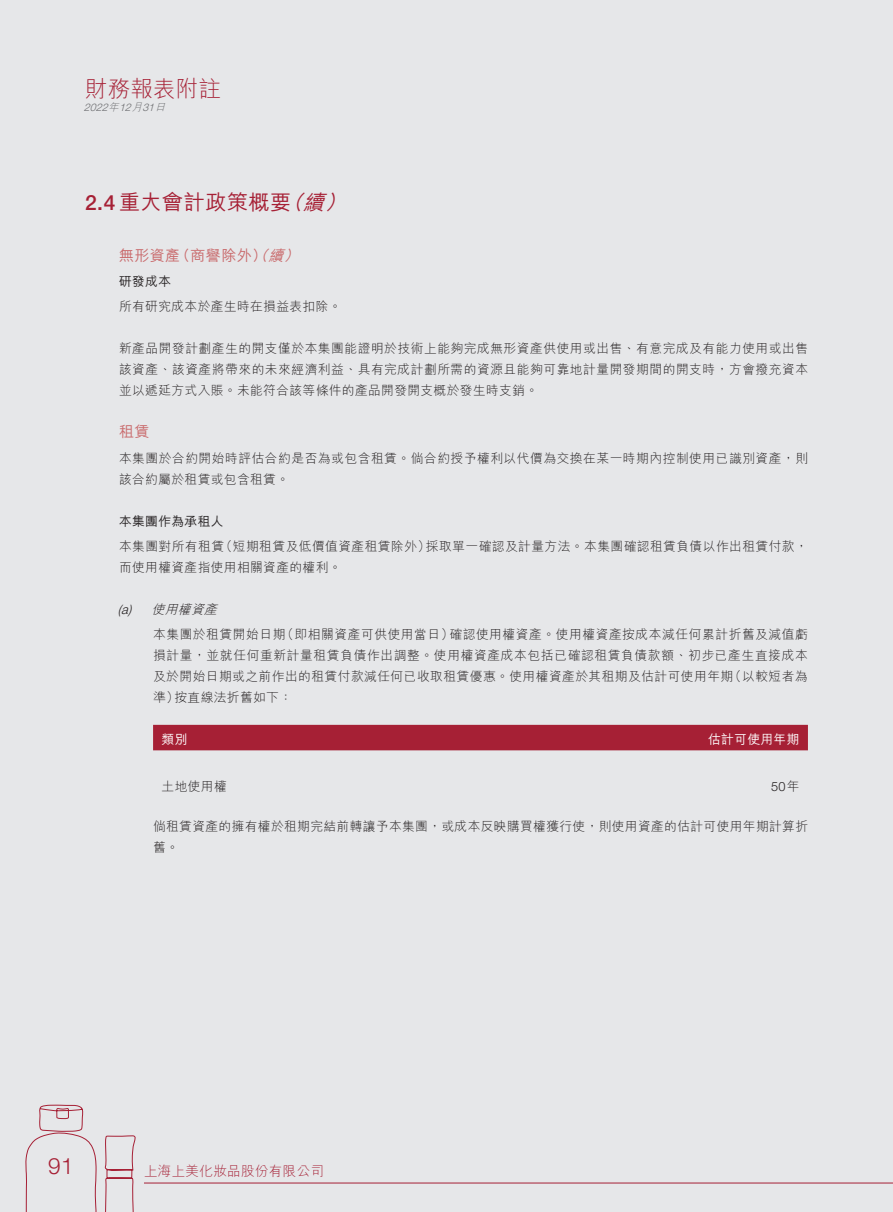
<style>
.page{position:relative;width:893px;height:1212px;background:#e6e7e9}
.page>*{position:absolute;margin:0;border:0;box-sizing:border-box;transform-origin:0 0}
.t1{font:300 22.5px "M Hei HK";letter-spacing:.01em;color:#a62035}
.t2{font:300 22.5px "Helvetica Neue LT Std";color:#a62035}
.t3{font:500 21px "M Hei HK";letter-spacing:.03em;color:#a62035}
.t4{font:italic 500 21px "M Hei HK";color:#a62035}
.t5{font:500 15px "M Hei HK";letter-spacing:.03em;color:#c96a6c}
.t6{font:italic 500 15px "M Hei HK";color:#c96a6c}
.t7{font:300 13.5px "M Hei HK";letter-spacing:.03em;color:#a62035}
.t8{font:300 12.75px/21px "M Hei HK";letter-spacing:.035em;color:#231f20}
.t9{font:500 12.75px "M Hei HK";letter-spacing:.03em;color:#231f20}
.t10{font:500 12.75px "M Hei HK";letter-spacing:.03em;color:#fff}
.t11{font:italic 300 12.75px "M Hei HK";color:#231f20}
.t12{font:italic 300 12.75px "Helvetica Neue LT Std";color:#231f20}
.t13{font:300 12.75px "Helvetica Neue LT Std";color:#231f20}
.t14{font:italic 300 10.5px "Helvetica Neue LT Std";color:#6c6d70}
.t15{font:italic 300 10.5px "M Hei HK";color:#6c6d70}
.s1{font-family:"Helvetica Neue LT Std"}
.s2{font-style:italic}
.s3{font-family:"M Hei HK"}
</style>
<div class="page">
<hr style="left:144px;top:1182px;width:749px;height:1px;background:#a62035">
<svg style="left:26px;top:1104px;width:71px;height:108px"></svg>
<svg style="left:105px;top:1135px;width:31px;height:77px"></svg>
<div style="left:153px;top:725px;width:655px;height:25px;background:#a62035"></div>
<h1 class="t1" style="left:85px;top:77px;width:137px">財務報表附註</h1>
<p class="t15" style="left:155px;top:102px;width:15px">日</p>
<p class="t15" style="left:108px;top:102px;width:15px">年</p>
<p class="t15" style="left:131px;top:102px;width:15px">月</p>
<p class="t14" style="left:84px;top:101px;width:28px">2022</p>
<p class="t14" style="left:119px;top:101px;width:17px">12</p>
<p class="t14" style="left:142px;top:101px;width:17px">31</p>
<h2 class="t3" style="left:85px;top:187px;width:208px"><span class="s1">2.4</span>重大會計政策概要</h2>
<p class="t6" style="left:284px;top:244px;width:22px">(</p>
<h2 class="t4" style="left:282px;top:187px;width:30px">（</h2>
<h2 class="t4" style="left:325px;top:187px;width:30px">(</h2>
<h2 class="t4" style="left:303px;top:187px;width:30px">續</h2>
<p class="t5" style="left:175px;top:244px;width:99px">（商譽除外）<span class="s2">（</span></p>
<p class="t5" style="left:119px;top:244px;width:63px">無形資產</p>
<p class="t9" style="left:119px;top:272px;width:54px">研發成本</p>
<p class="t8" style="left:119px;top:296px;width:224px">所有研究成本於產生時在損益表扣除。</p>
<p class="t8" style="left:119px;top:338px;width:691px;text-align:justify">新產品開發計劃產生的開支僅於本集團能證明於技術上能夠完成無形資產供使用或出售、有意完成及有能力使用或出售該資產、該資產將帶來的未來經濟利益、具有完成計劃所需的資源且能夠可靠地計量開發期間的開支時，方會撥充資本並以遞延方式入賬。未能符合該等條件的產品開發開支概於發生時支銷。</p>
<p class="t5" style="left:119px;top:421px;width:32px">租賃</p>
<p class="t8" style="left:119px;top:447px;width:691px">本集團於合約開始時評估合約是否為或包含租賃。倘合約授予權利以代價為交換在某一時期內控制使用已識別資產，則該合約屬於租賃或包含租賃。</p>
<p class="t9" style="left:119px;top:512px;width:106px">本集團作為承租人</p>
<p class="t8" style="left:426px;top:536px;width:383px">採取單一確認及計量方法。本集團確認租賃負債以作出租賃付款，</p>
<p class="t6" style="left:268px;top:244px;width:22px">續</p>
<p class="t8" style="left:220px;top:536px;width:212px">（短期租賃及低價值資產租賃除外）</p>
<p class="t8" style="left:119px;top:536px;width:224px">本集團對所有租賃<br>而使用權資產指使用相關資產的權利。</p>
<p class="t11" style="left:152px;top:603px;width:70px">使用權資產</p>
<p class="t12" style="left:118px;top:602px;width:16px">a(</p>
<p class="t12" style="left:128px;top:602px;width:5px">)</p>
<p class="t8" style="left:281px;top:624px;width:174px">（即相關資產可供使用當日）</p>
<p class="t8" style="left:449px;top:624px;width:360px">確認使用權資產。使用權資產按成本減任何累計折舊及減值虧</p>
<p class="t8" style="left:153px;top:624px;width:134px">本集團於租賃開始日期</p>
<p class="t8" style="left:153px;top:645px;width:656px">損計量，並就任何重新計量租賃負債作出調整。使用權資產成本包括已確認租賃負債款額、初步已產生直接成本</p>
<p class="t8" style="left:729px;top:666px;width:80px">（以較短者為</p>
<p class="t8" style="left:175px;top:666px;width:560px;text-indent:-21px">及於開始日期或之前作出的租賃付款減任何已收取租賃優惠。使用權資產於其租期及估計可使用年期按直線法折舊如下：</p>
<p class="t8" style="left:153px;top:687px;width:27px">準）</p>
<p class="t10" style="left:162px;top:730px;width:27px">類別</p>
<p class="t10" style="left:708px;top:730px;width:93px">估計可使用年期</p>
<p class="t13" style="left:771px;top:778px;width:30px">50<span class="s3">年</span></p>
<p class="t8" style="left:162px;top:775px;width:67px">土地使用權</p>
<p class="t8" style="left:153px;top:816px;width:656px">倘租賃資產的擁有權於租期完結前轉讓予本集團，或成本反映購買權獲行使，則使用資產的估計可使用年期計算折舊。</p>
<h1 class="t2" style="left:48px;top:1152px;width:27px">91</h1>
<p class="t7" style="left:144px;top:1164px;width:182px">上海上美化妝品股份有限公司</p>
</div>
